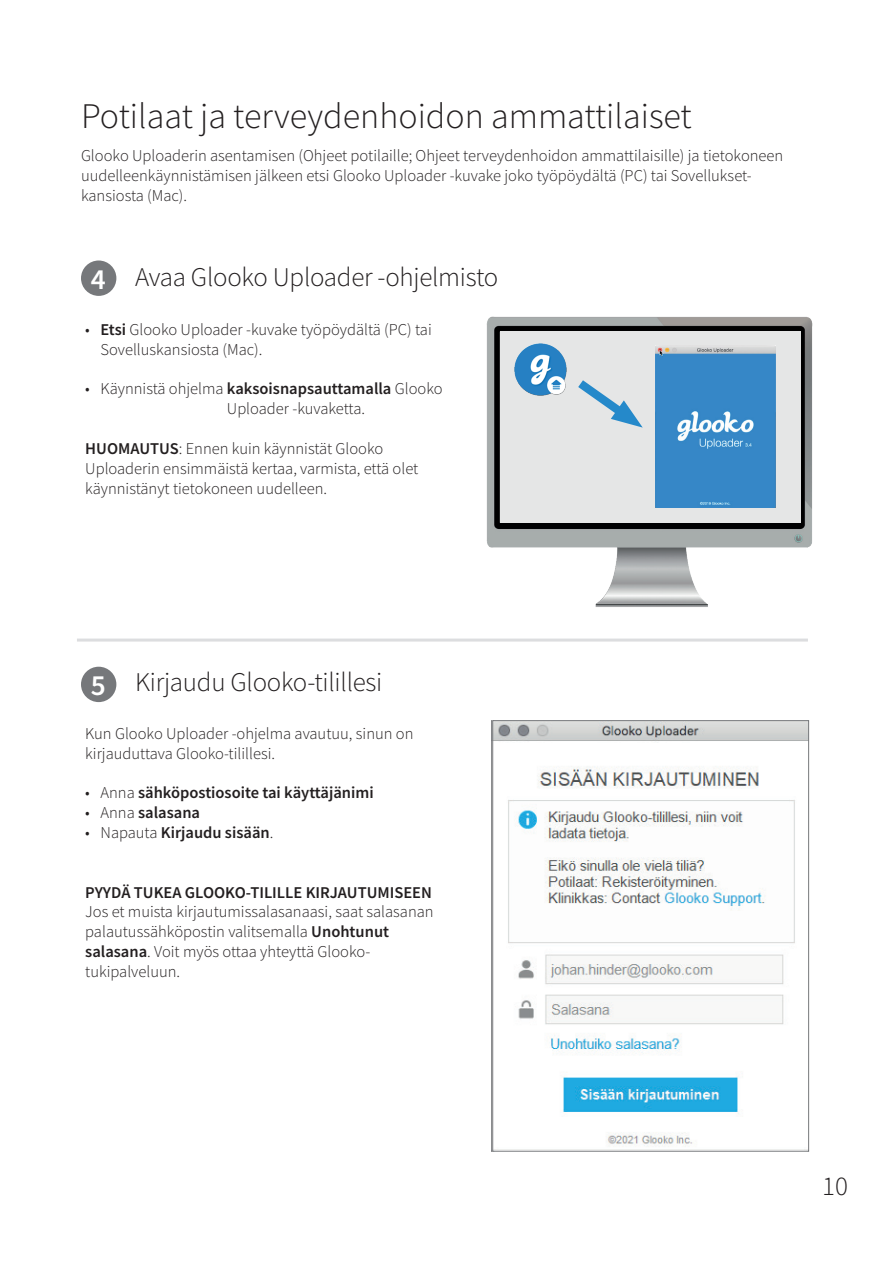
<style>
.page{position:relative;width:893px;height:1263px;background:#fff}
.page>*{position:absolute;margin:0;border:0;box-sizing:border-box;transform-origin:0 0}
.t1{font:300 36px "Source Sans Pro";color:#231f20}
.t2{font:300 27px "Source Sans Pro";letter-spacing:-.01em;color:#231f20}
.t3{font:300 16.5px/19.8px "Source Sans Pro";color:#231f20}
.t4{font:600 16.5px "Source Sans Pro";color:#231f20}
.s1{font-weight:600;font-size:29.25px;color:#fff}
.s2{font-weight:600}
.s3{font-weight:300}
</style>
<div class="page">
<img style="left:486px;top:316px;width:327px;height:291px">
<div style="left:500px;top:332px;width:300px;height:191px;background:#e5e6e6"></div>
<img style="left:656px;top:347px;width:119px;height:161px">
<svg style="left:578px;top:380px;width:65px;height:48px"></svg>
<img style="left:514px;top:344px;width:52px;height:51px">
<div style="left:81px;top:260px;width:35px;height:36px;background:#76787b;border-radius:50%"></div>
<div style="left:81px;top:667px;width:35px;height:35px;background:#76787b;border-radius:50%"></div>
<img style="left:494px;top:722px;width:313px;height:425px">
<div style="left:492px;top:720px;width:317px;height:431px;border:1px solid #76787b"></div>
<hr style="left:77px;top:638px;width:731px;height:3px;background:#dcdddf">
<h1 class="t1" style="left:81px;top:94px;width:612px">Potilaat ja terveydenhoidon ammattilaiset</h1>
<p class="t3" style="left:81px;top:146px;width:704px">Glooko Uploaderin asentamisen (Ohjeet potilaille; Ohjeet terveydenhoidon ammattilaisille) ja tietokoneen uudelleenkäynnistämisen jälkeen etsi Glooko Uploader -kuvake joko työpöydältä (PC) tai Sovellukset&shy;kansiosta (Mac).</p>
<h2 class="t2" style="left:91px;top:261px;width:409px"><span class="s1">4</span> Avaa Glooko Uploader -ohjelmisto</h2>
<p class="t3" style="left:100px;top:320px;width:333px;text-indent:-15px">• <span class="s2">Etsi</span> Glooko Uploader -kuvake työpöydältä (PC) tai<br>Sovelluskansiosta (Mac).</p>
<p class="t3" style="left:227px;top:379px;width:217px;text-indent:-142px">• Käynnistä ohjelma <span class="s2">kaksoisnapsauttamalla</span> Glooko<br>Uploader -kuvaketta.</p>
<p class="t3" style="left:85px;top:438px;width:335px"><span class="s2">HUOMAUTUS</span>: Ennen kuin käynnistät Glooko<br>Uploaderin ensimmäistä kertaa, varmista, että olet käynnistänyt tietokoneen uudelleen.</p>
<h2 class="t2" style="left:91px;top:666px;width:293px"><span class="s1">5</span> Kirjaudu Glooko-tilillesi</h2>
<p class="t3" style="left:85px;top:724px;width:330px">Kun Glooko Uploader -ohjelma avautuu, sinun on kirjauduttava Glooko-tilillesi.</p>
<p class="t4" style="left:85px;top:782px;width:290px"><span class="s3">• Anna</span> sähköpostiosoite tai käyttäjänimi</p>
<p class="t4" style="left:85px;top:802px;width:116px"><span class="s3">• Anna</span> salasana</p>
<p class="t4" style="left:85px;top:822px;width:190px"><span class="s3">• Napauta</span> Kirjaudu sisään<span class="s3">.</span></p>
<p class="t4" style="left:85px;top:881px;width:348px">PYYDÄ TUKEA GLOOKO-TILILLE KIRJAUTUMISEEN</p>
<p class="t3" style="left:85px;top:902px;width:350px">Jos et muista kirjautumissalasanaasi, saat salasanan palautussähköpostin valitsemalla <span class="s2">Unohtunut salasana</span>. Voit myös ottaa yhteyttä Glooko&shy;tukipalveluun.</p>
<h2 class="t2" style="left:822px;top:1170px;width:27px">10</h2>
</div>
